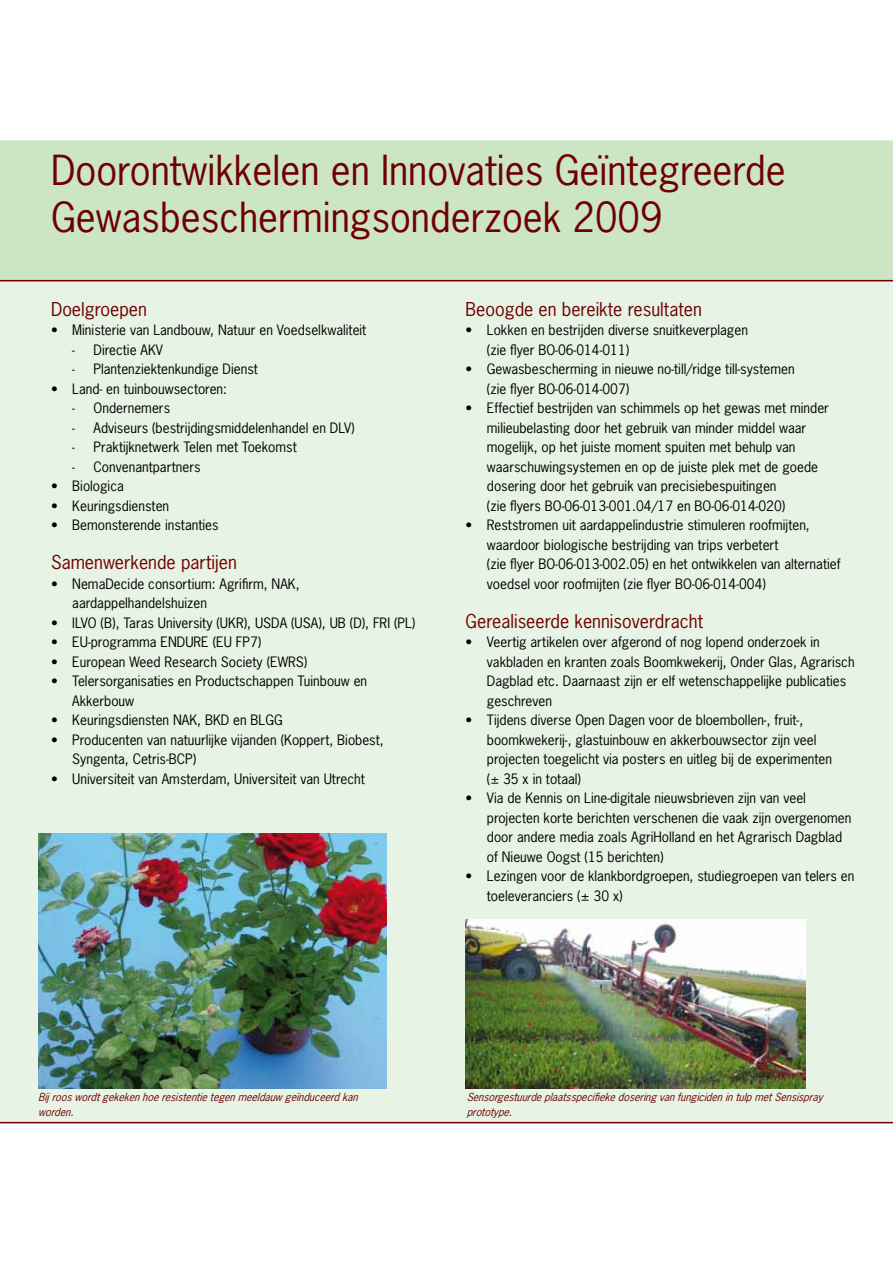
<style>
.page{position:relative;width:893px;height:1263px;background:#fff}
.page>*{position:absolute;margin:0;border:0;box-sizing:border-box;transform-origin:0 0}
.t1{font:39px/46.5px "News Gothic Std";color:#6f0000}
.t2{font:18px "News Gothic Std";color:#6f0000}
.t3{font:13.5px/19.5px "News Gothic Std";color:#000}
.t4{font:italic 10.5px/15px "News Gothic Std";color:#6f0000}
.s1{font-family:"News Gothic"}
</style>
<div class="page">
<div style="left:0;top:225px;width:893px;height:897px;background:#e7f3e4"></div>
<div style="left:0;top:140px;width:893px;height:140px;background:#cbe5c5"></div>
<hr style="left:0;top:280px;width:893px;height:1px;background:#6f0000">
<hr style="left:0;top:1122px;width:893px;height:1px;background:#6f0000">
<img style="left:38px;top:833px;width:349px;height:256px">
<img style="left:466px;top:920px;width:340px;height:169px">
<h1 class="t1" style="left:51px;top:147px;width:736px">Doorontwikkelen en Innovaties Geïntegreerde<br>Gewasbeschermingsonderzoek 2009</h1>
<h2 class="t2" style="left:51px;top:298px;width:97px">Doelgroepen</h2>
<p class="t3" style="left:94px;top:320px;width:274px;text-indent:-43px"><span class="s1">•</span> Ministerie van Landbouw, Natuur en Voedselkwaliteit<br>Directie AKV<br>Plantenziektenkundige Dienst</p>
<p class="t3" style="left:94px;top:379px;width:263px;text-indent:-43px"><span class="s1">•</span> Land- en tuinbouwsectoren:<br>Ondernemers<br>Adviseurs (bestrijdingsmiddelenhandel en DLV)<br>Praktijknetwerk Telen met Toekomst<br>Convenantpartners</p>
<p class="t3" style="left:51px;top:476px;width:74px"><span class="s1">•</span> Biologica</p>
<p class="t3" style="left:51px;top:496px;width:120px"><span class="s1">•</span> Keuringsdiensten</p>
<p class="t3" style="left:51px;top:515px;width:169px"><span class="s1">•</span> Bemonsterende instanties</p>
<h2 class="t2" style="left:51px;top:551px;width:187px">Samenwerkende partijen</h2>
<p class="t3" style="left:72px;top:574px;width:229px;text-indent:-21px"><span class="s1">•</span> NemaDecide consortium: Agrifirm, NAK, aardappelhandelshuizen</p>
<p class="t3" style="left:51px;top:613px;width:366px"><span class="s1">•</span> ILVO (B), Taras University (UKR), USDA (USA), UB (D), FRI (PL)</p>
<p class="t3" style="left:51px;top:632px;width:212px"><span class="s1">•</span> EU-programma ENDURE (EU FP7)</p>
<p class="t3" style="left:51px;top:652px;width:258px"><span class="s1">•</span> European Weed Research Society (EWRS)</p>
<p class="t3" style="left:72px;top:671px;width:296px;text-indent:-21px"><span class="s1">•</span> Telersorganisaties en Productschappen Tuinbouw en<br>Akkerbouw</p>
<p class="t3" style="left:51px;top:710px;width:233px"><span class="s1">•</span> Keuringsdiensten NAK, BKD en BLGG</p>
<p class="t3" style="left:72px;top:730px;width:313px;text-indent:-21px"><span class="s1">•</span> Producenten van natuurlijke vijanden (Koppert, Biobest,<br>Syngenta, Cetris-BCP)</p>
<p class="t3" style="left:51px;top:769px;width:315px"><span class="s1">•</span> Universiteit van Amsterdam, Universiteit van Utrecht</p>
<h2 class="t2" style="left:466px;top:298px;width:238px">Beoogde en bereikte resultaten</h2>
<p class="t3" style="left:487px;top:320px;width:263px;text-indent:-21px"><span class="s1">•</span> Lokken en bestrijden diverse snuitkeverplagen (zie flyer BO-06-014-011)</p>
<p class="t3" style="left:487px;top:359px;width:309px;text-indent:-21px"><span class="s1">•</span> Gewasbescherming in nieuwe no-till/ridge till-systemen (zie flyer BO-06-014-007)</p>
<p class="t3" style="left:487px;top:398px;width:344px;text-indent:-21px"><span class="s1">•</span> Effectief bestrijden van schimmels op het gewas met minder milieubelasting door het gebruik van minder middel waar mogelijk, op het juiste moment spuiten met behulp van waarschuwingsystemen en op de juiste plek met de goede dosering door het gebruik van precisiebespuitingen<br>(zie flyers BO-06-013-001.04/17 en BO-06-014-020)</p>
<p class="t3" style="left:487px;top:515px;width:355px;text-indent:-21px"><span class="s1">•</span> Reststromen uit aardappelindustrie stimuleren roofmijten, waardoor biologische bestrijding van trips verbetert<br>(zie flyer BO-06-013-002.05) en het ontwikkelen van alternatief voedsel voor roofmijten (zie flyer BO-06-014-004)</p>
<h2 class="t2" style="left:466px;top:610px;width:239px">Gerealiseerde kennisoverdracht</h2>
<p class="t3" style="left:487px;top:632px;width:369px;text-indent:-21px"><span class="s1">•</span> Veertig artikelen over afgerond of nog lopend onderzoek in vakbladen en kranten zoals Boomkwekerij, Onder Glas, Agrarisch Dagblad etc. Daarnaast zijn er elf wetenschappelijke publicaties geschreven</p>
<p class="t3" style="left:487px;top:710px;width:347px;text-indent:-21px"><span class="s1">•</span> Tijdens diverse Open Dagen voor de bloembollen-, fruit-, boomkwekerij-, glastuinbouw en akkerbouwsector zijn veel projecten toegelicht via posters en uitleg bij de experimenten (± 35 x in totaal)</p>
<p class="t3" style="left:487px;top:788px;width:366px;text-indent:-21px"><span class="s1">•</span> Via de Kennis on Line-digitale nieuwsbrieven zijn van veel projecten korte berichten verschenen die vaak zijn overgenomen door andere media zoals AgriHolland en het Agrarisch Dagblad of Nieuwe Oogst (15 berichten)</p>
<p class="t3" style="left:487px;top:866px;width:369px;text-indent:-21px"><span class="s1">•</span> Lezingen voor de klankbordgroepen, studiegroepen van telers en toeleveranciers (± 30 x)</p>
<p class="t4" style="left:38px;top:1089px;width:324px">Bij rooswordtgekekenhoeresistentietegenmeeldauw geïnduceerdkan worden.</p>
<p class="t4" style="left:467px;top:1089px;width:361px">SensorgestuurdeplaatsspecifiekedoseringvanfungicidenintulpmetSensispray prototype.</p>
</div>
